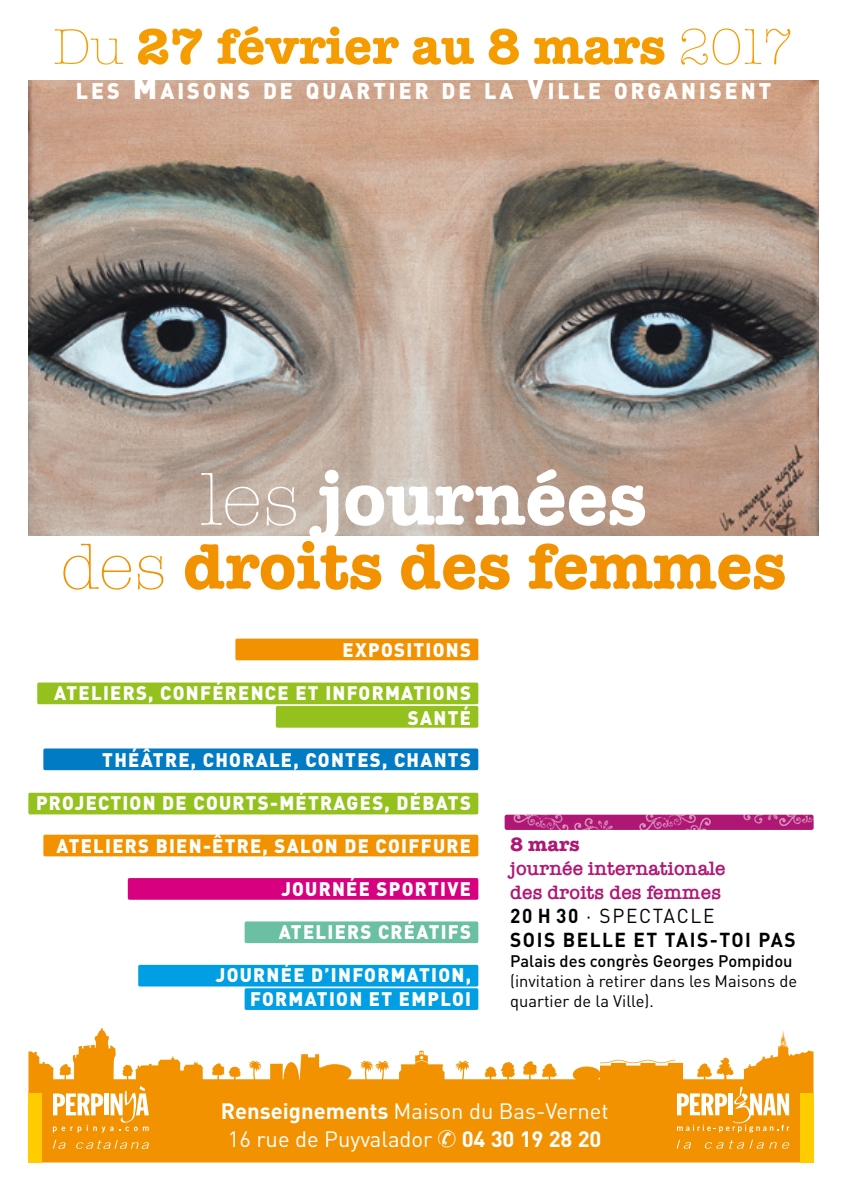
<style>
.page{position:relative;width:842px;height:1191px;background:#fff}
.page>*{position:absolute;margin:0;border:0;box-sizing:border-box;transform-origin:0 0}
.t1{font:700 75.8px "American Typewriter";color:#fff}
.t2{font:700 66px "American Typewriter";color:#f39200}
.t3{font:700 51.4px "American Typewriter";color:#f59c00}
.t4{font:900 22.4px "DIN";letter-spacing:.145em;color:#fff;scale:.95 1}
.t5{font:22px/28px "DIN";color:#fff}
.t6{font:700 22px "DIN";color:#fff}
.t7{font:600 20px/24px "American Typewriter";color:#af1774}
.t8{font:700 20px/24px "DIN";letter-spacing:.08em;color:#000;scale:.95 1}
.t9{font:700 20px "American Typewriter";color:#af1774}
.t10{font:900 19.4px/24.4px "DIN";letter-spacing:.07em;color:#fff;text-align:right;scale:.95 1}
.t11{font:16.6px/19.8px "DIN";color:#000}
.t12{font:500 16.6px "DIN";color:#000}
.s1{font-weight:300}
.s2{font-size:32px}
.s3{font-weight:400}
.s4{font-weight:700}
</style>
<div class="page">
<div style="left:235px;top:638px;width:243px;height:22px;background:#f39200;border:3px solid #f39200"></div>
<div style="left:43px;top:834px;width:435px;height:22px;background:#f39200;border:3px solid #f39200"></div>
<div style="left:43px;top:748px;width:435px;height:22px;background:#007bc4;border:3px solid #007bc4"></div>
<div style="left:37px;top:682px;width:441px;height:22px;background:#95c11f;border:3px solid #95c11f"></div>
<div style="left:138px;top:964px;width:340px;height:22px;background:#009fe3;border:3px solid #009fe3"></div>
<div style="left:276px;top:706px;width:202px;height:21px;background:#95c11f"></div>
<div style="left:245px;top:988px;width:233px;height:22px;background:#009fe3;border:3px solid #009fe3"></div>
<div style="left:245px;top:921px;width:233px;height:22px;background:#6bbfa3;border:3px solid #6bbfa3"></div>
<div style="left:128px;top:878px;width:350px;height:21px;background:#d7007e;border:3px solid #d7007e"></div>
<div style="left:28px;top:792px;width:450px;height:22px;background:#95c11f;border:3px solid #95c11f"></div>
<img style="left:28px;top:81px;width:791px;height:454px">
<svg style="left:28px;top:1028px;width:785px;height:134px;fill:#f39200"></svg>
<svg style="left:415px;top:1050px;width:13px;height:12px"></svg>
<svg style="left:600px;top:1059px;width:75px;height:4px"></svg>
<svg style="left:53px;top:1085px;width:96px;height:47px"></svg>
<svg style="left:53px;top:1140px;width:13px;height:8px"></svg>
<svg style="left:76px;top:1140px;width:73px;height:8px"></svg>
<div style="left:29px;top:1093px;width:13px;height:69px;background:#fc0"></div>
<svg style="left:677px;top:1139px;width:14px;height:9px"></svg>
<svg style="left:704px;top:1139px;width:85px;height:9px"></svg>
<svg style="left:677px;top:1086px;width:112px;height:46px"></svg>
<div style="left:800px;top:1093px;width:13px;height:69px;background:#fc0"></div>
<div style="left:505px;top:814px;width:309px;height:16px;background:#af1774;border:4px solid #af1774"></div>
<svg style="left:574px;top:818px;width:52px;height:12px"></svg>
<svg style="left:514px;top:814px;width:54px;height:16px"></svg>
<svg style="left:743px;top:814px;width:71px;height:12px"></svg>
<svg style="left:639px;top:814px;width:72px;height:16px"></svg>
<svg style="left:438px;top:1129px;width:18px;height:18px"></svg>
<h3 class="t3" style="left:53px;top:2px;width:742px"><span class="s1">Du</span> 27 février au 8 mars <span class="s1">2017</span></h3>
<p class="t4" style="left:76px;top:75px;width:733px">LES <span class="s2">M</span>AISONS DE QUARTIER DE LA <span class="s2">V</span>ILLE ORGANISENT</p>
<h1 class="t1" style="left:200px;top:433px;width:448px"><span class="s1">les</span> journées</h1>
<h2 class="t2" style="left:61px;top:509px;width:727px"><span class="s1">des</span> droits des femmes</h2>
<p class="t10" style="left:343px;top:637px;width:137px">EXPOSITIONS</p>
<p class="t10" style="left:54px;top:680px;width:440px">ATELIERS, CONFÉRENCE ET INFORMATIONS<br>SANTÉ</p>
<p class="t10" style="left:102px;top:747px;width:390px">THÉÂTRE, CHORALE, CONTES, CHANTS</p>
<p class="t10" style="left:36px;top:790px;width:459px">PROJECTION DE COURTS-MÉTRAGES, DÉBATS</p>
<p class="t10" style="left:56px;top:833px;width:438px">ATELIERS BIEN-ÊTRE, SALON DE COIFFURE</p>
<p class="t10" style="left:281px;top:875px;width:201px">JOURNÉE SPORTIVE</p>
<p class="t10" style="left:279px;top:918px;width:204px">ATELIERS CRÉATIFS</p>
<p class="t10" style="left:216px;top:961px;width:270px">JOURNÉE D’INFORMATION,<br>FORMATION ET EMPLOI</p>
<p class="t9" style="left:510px;top:827px;width:71px">8 mars</p>
<p class="t7" style="left:510px;top:856px;width:217px">journée internationale des droits des femmes</p>
<p class="t8" style="left:510px;top:903px;width:302px">20 H 30 <span class="s3">· SPECTACLE<br></span>SOIS BELLE ET TAIS-TOI PAS</p>
<p class="t12" style="left:510px;top:950px;width:284px">Palais des congrès Georges Pompidou</p>
<p class="t11" style="left:510px;top:970px;width:289px">(invitation à retirer dans les Maisons de quartier de la Ville).</p>
<p class="t5" style="left:228px;top:1096px;width:382px;text-indent:-7px"><span class="s4">Renseignements</span> Maison du Bas-Vernet<br>16 rue de Puyvalador</p>
<p class="t6" style="left:462px;top:1124px;width:141px">04 30 19 28 20</p>
</div>
